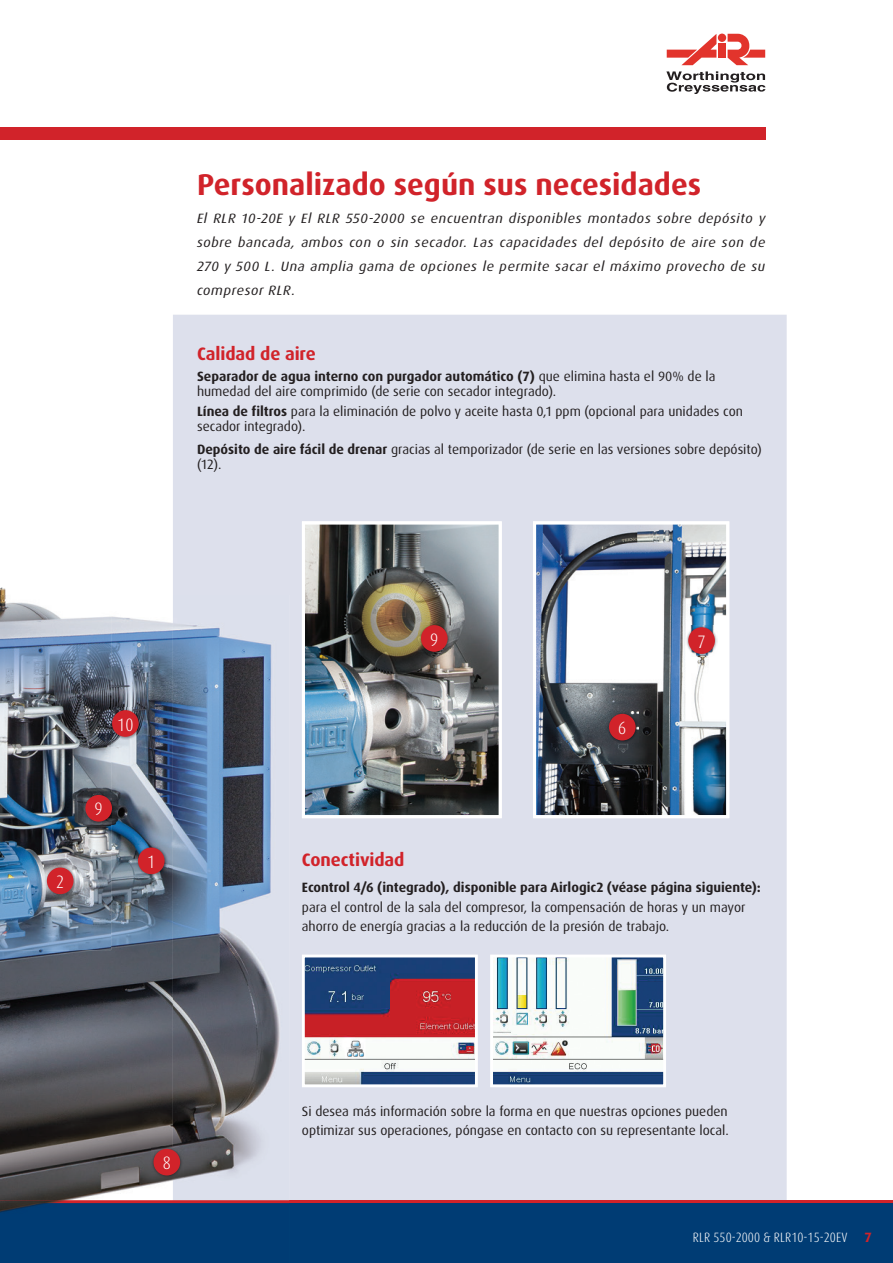
<style>
.page{position:relative;width:893px;height:1263px;background:#fff}
.page>*{position:absolute;margin:0;border:0;box-sizing:border-box;transform-origin:0 0}
.t1{font:700 30px "Dax Pro";color:#d1232a}
.t2{font:700 18px "Dax Pro";letter-spacing:-.005em;color:#d1232a}
.t3{font:300 condensed 18px "Dax Pro";color:#fff}
.t4{font:13.5px/15px "Dax Pro";color:#231f20}
.t5{font:italic 13.5px/24px "Dax Pro";letter-spacing:.04em;color:#231f20;text-align:justify;scale:1.05 1}
.t6{font:700 13.5px "Dax Pro";color:#231f20}
.t7{font:300 condensed 13.5px "Dax Pro";color:#fff}
.t8{font:700 13.5px "Dax Pro";color:#d1232a}
.s1{font-weight:700}
</style>
<div class="page">
<div style="left:173px;top:315px;width:614px;height:885px;background:#dde0ec"></div>
<div style="left:0;top:1202px;width:893px;height:61px;background:#003c74"></div>
<hr style="left:0;top:1200px;width:893px;height:3px;background:#d1232a">
<div style="left:0;top:128px;width:765px;height:12px;background:#d1232a"></div>
<svg style="left:666px;top:71px;width:99px;height:23px"></svg>
<svg style="left:667px;top:34px;width:49px;height:31px"></svg>
<div style="left:718px;top:43px;width:8px;height:15px;background:#e2342c"></div>
<svg style="left:728px;top:34px;width:37px;height:31px"></svg>
<div style="left:718px;top:34px;width:8px;height:8px;background:#e2342c;border-radius:50%"></div>
<img style="left:494px;top:958px;width:168px;height:125px">
<div style="left:490px;top:954px;width:176px;height:133px;border:3px solid #fff"></div>
<img style="left:306px;top:958px;width:168px;height:125px">
<div style="left:302px;top:954px;width:176px;height:133px;border:3px solid #fff"></div>
<img style="left:533px;top:521px;width:196px;height:297px">
<img style="left:302px;top:521px;width:200px;height:297px">
<img style="left:419px;top:623px;width:31px;height:31px">
<div style="left:421px;top:625px;width:27px;height:27px;background:#d1232a;border-radius:50%"></div>
<img style="left:686px;top:625px;width:31px;height:31px">
<div style="left:688px;top:627px;width:27px;height:27px;background:#d1232a;border-radius:50%"></div>
<img style="left:607px;top:712px;width:31px;height:31px">
<div style="left:609px;top:714px;width:27px;height:26px;background:#d1232a;border-radius:50%"></div>
<img style="left:0;top:595px;width:289px;height:618px">
<img style="left:110px;top:708px;width:32px;height:32px">
<div style="left:112px;top:710px;width:27px;height:27px;background:#d1232a;border-radius:50%"></div>
<img style="left:83px;top:792px;width:32px;height:33px">
<div style="left:85px;top:795px;width:27px;height:26px;background:#d1232a;border-radius:50%"></div>
<img style="left:45px;top:865px;width:32px;height:32px">
<div style="left:47px;top:867px;width:27px;height:27px;background:#d1232a;border-radius:50%"></div>
<img style="left:136px;top:845px;width:32px;height:32px">
<div style="left:138px;top:847px;width:27px;height:27px;background:#d1232a;border-radius:50%"></div>
<img style="left:151px;top:1146px;width:32px;height:32px">
<div style="left:153px;top:1149px;width:27px;height:26px;background:#d1232a;border-radius:50%"></div>
<h1 class="t1" style="left:197px;top:165px;width:506px">Personalizado según sus necesidades</h1>
<p class="t5" style="left:197px;top:207px;width:543px">El RLR 10-20E y El RLR 550-2000 se encuentran disponibles montados sobre depósito y sobre bancada, ambos con o sin secador. Las capacidades del depósito de aire son de 270 y 500 L. Una amplia gama de opciones le permite sacar el máximo provecho de su compresor RLR.</p>
<h2 class="t2" style="left:197px;top:342px;width:120px">Calidad de aire</h2>
<p class="t4" style="left:197px;top:369px;width:520px"><span class="s1">Separador de agua interno con purgador automático (7)</span> que elimina hasta el 90% de la humedad del aire comprimido (de serie con secador integrado).</p>
<p class="t4" style="left:197px;top:403px;width:547px"><span class="s1">Línea de filtros</span> para la eliminación de polvo y aceite hasta 0,1 ppm (opcional para unidades con secador integrado).</p>
<p class="t4" style="left:197px;top:442px;width:566px"><span class="s1">Depósito de aire fácil de drenar</span> gracias al temporizador (de serie en las versiones sobre depósito) (12).</p>
<h2 class="t3" style="left:56px;top:870px;width:10px">2</h2>
<h2 class="t3" style="left:430px;top:628px;width:10px">9</h2>
<h2 class="t3" style="left:697px;top:630px;width:10px">7</h2>
<h2 class="t3" style="left:117px;top:713px;width:18px">10</h2>
<h2 class="t3" style="left:618px;top:716px;width:10px">6</h2>
<h2 class="t3" style="left:95px;top:797px;width:10px">9</h2>
<h2 class="t3" style="left:147px;top:850px;width:10px">1</h2>
<h2 class="t2" style="left:302px;top:848px;width:104px">Conectividad</h2>
<p class="t6" style="left:302px;top:879px;width:460px">Econtrol 4/6 (integrado), disponible para Airlogic2 (véase página siguiente):</p>
<p class="t4" style="left:302px;top:897px;width:445px;line-height:19.5px">para el control de la sala del compresor, la compensación de horas y un mayor ahorro de energía gracias a la reducción de la presión de trabajo.</p>
<h2 class="t3" style="left:163px;top:1151px;width:10px">8</h2>
<p class="t4" style="left:302px;top:1101px;width:428px;line-height:19.5px">Si desea más información sobre la forma en que nuestras opciones pueden optimizar sus operaciones, póngase en contacto con su representante local.</p>
<p class="t7" style="left:693px;top:1228px;width:156px">RLR 550-2000 &amp; RLR10-15-20EV</p>
<p class="t8" style="left:865px;top:1228px;width:8px">7</p>
</div>
